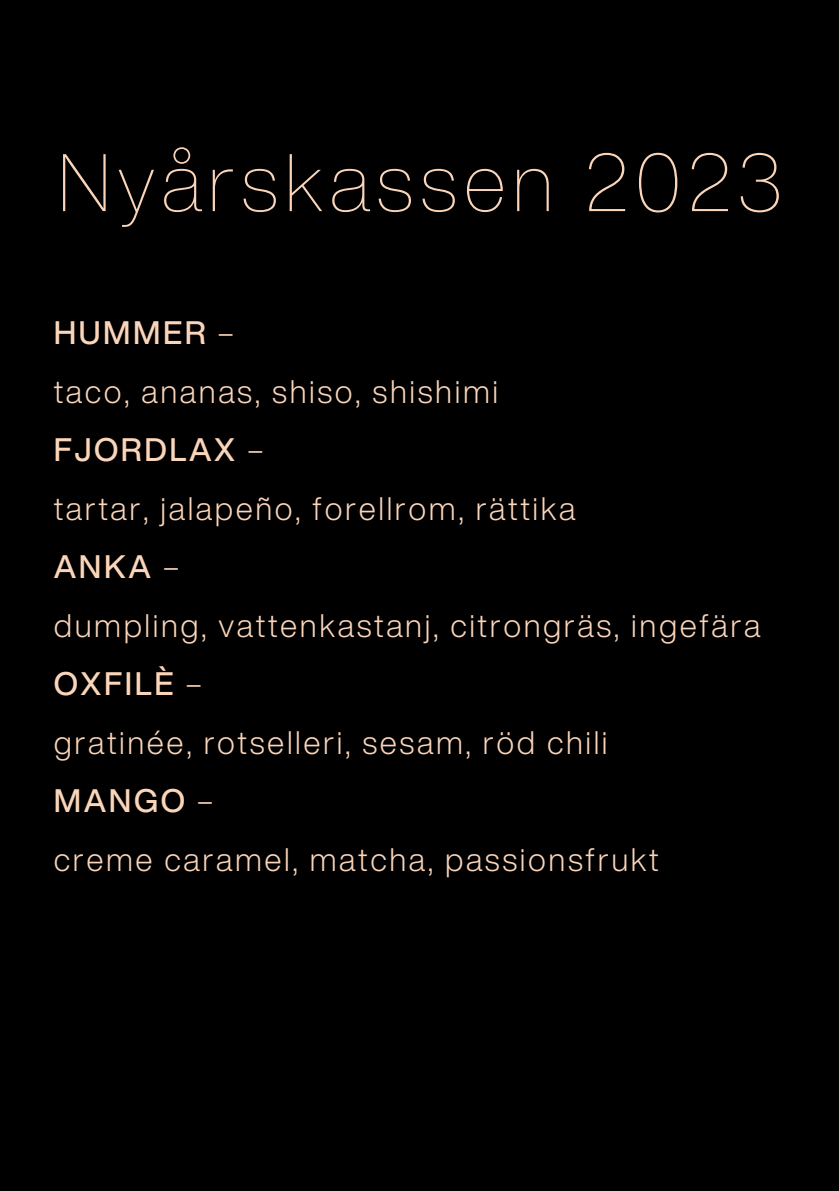
<style>
.page{position:relative;width:839px;height:1191px;background:#fff}
.page>*{position:absolute;margin:0;border:0;box-sizing:border-box;transform-origin:0 0}
.t1{font:100 80px "Helvetica Now Display";letter-spacing:.08em;color:#fad5b9}
.t2{font:300 32px "Helvetica Now Display";letter-spacing:.08em;color:#fad5b9}
.t3{font:500 32px "Helvetica Now Display";letter-spacing:.08em;color:#fad5b9}
.s1{font-weight:300}
</style>
<div class="page">
<div style="left:0;top:0;width:838px;height:1191px;background:#000"></div>
<p class="t1" style="left:58px;top:122px;width:725px">Nyårskassen 2023</p>
<p class="t3" style="left:54px;top:309px;width:182px">HUMMER <span class="s1">–</span></p>
<p class="t2" style="left:54px;top:367px;width:446px">taco, ananas, shiso, shishimi</p>
<p class="t3" style="left:54px;top:426px;width:211px">FJORDLAX <span class="s1">–</span></p>
<p class="t2" style="left:54px;top:484px;width:523px">tartar, jalapeño, forellrom, rättika</p>
<p class="t3" style="left:54px;top:543px;width:127px">ANKA <span class="s1">–</span></p>
<p class="t2" style="left:54px;top:601px;width:708px">dumpling, vattenkastanj, citrongräs, ingefära</p>
<p class="t3" style="left:54px;top:660px;width:150px">OXFILÈ <span class="s1">–</span></p>
<p class="t2" style="left:54px;top:718px;width:555px">gratinée, rotselleri, sesam, röd chili</p>
<p class="t3" style="left:54px;top:777px;width:161px">MANGO <span class="s1">–</span></p>
<p class="t2" style="left:54px;top:835px;width:606px">creme caramel, matcha, passionsfrukt</p>
</div>
